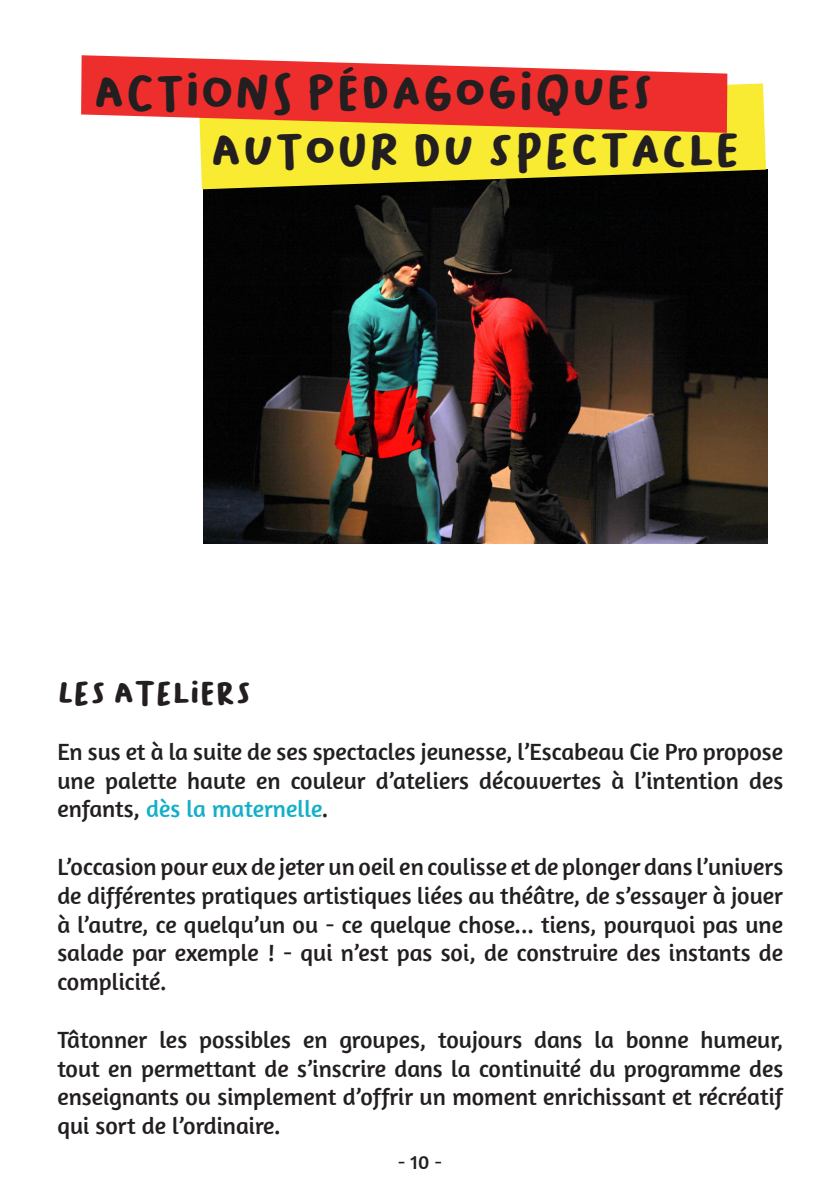
<style>
.page{position:relative;width:840px;height:1191px;background:#fff}
.page>*{position:absolute;margin:0;border:0;box-sizing:border-box;transform-origin:0 0}
.DISTRIB_ligne_auteur{font:48px "Bakso Sapi";color:#231f20}
.DISTRIB_ligne_auteur-2{font:32px "Bakso Sapi";letter-spacing:-.01em;color:#231f20}
.texte_normal{font:24px/28.8px "Amaranth";color:#231f20;text-align:justify}
.t1{font:20px "Amaranth";color:#231f20}
.s1{color:#13afc8}
</style>
<div class="page">
<img style="left:203px;top:169px;width:564px;height:374px">
<svg style="left:200px;top:83px;width:565px;height:106px;background:#d1c62b"></svg>
<svg style="left:81px;top:55px;width:646px;height:78px;fill:#ee2d2d"></svg>
<p class="DISTRIB_ligne_auteur" style="left:94px;top:65px;width:554px">ACTIONS PÉDAGOGIQUES</p>
<p class="DISTRIB_ligne_auteur" style="left:210px;top:123px;width:531px">AUTOUR DU SPECTACLE</p>
<p class="DISTRIB_ligne_auteur-2" style="left:57px;top:675px;width:196px">LES ATELIERS</p>
<p class="texte_normal" style="left:57px;top:737px;width:727px">En sus et à la suite de ses spectacles jeunesse, l’Escabeau Cie Pro propose une palette haute en couleur d’ateliers découvertes à l’intention des enfants, <span class="s1">dès la maternelle</span>.</p>
<p class="texte_normal" style="left:57px;top:852px;width:727px">L’occasion pour eux de jeter un oeil en coulisse et de plonger dans l’univers de différentes pratiques artistiques liées au théâtre, de s’essayer à jouer à l’autre, ce quelqu’un ou - ce quelque chose... tiens, pourquoi pas une salade par exemple ! - qui n’est pas soi, de construire des instants de complicité.</p>
<p class="texte_normal" style="left:57px;top:1025px;width:727px">Tâtonner les possibles en groupes, toujours dans la bonne humeur, tout en permettant de s’inscrire dans la continuité du programme des enseignants ou simplement d’offrir un moment enrichissant et récréatif qui sort de l’ordinaire.</p>
<p class="t1" style="left:397px;top:1150px;width:46px">- 10 -</p>
</div>
